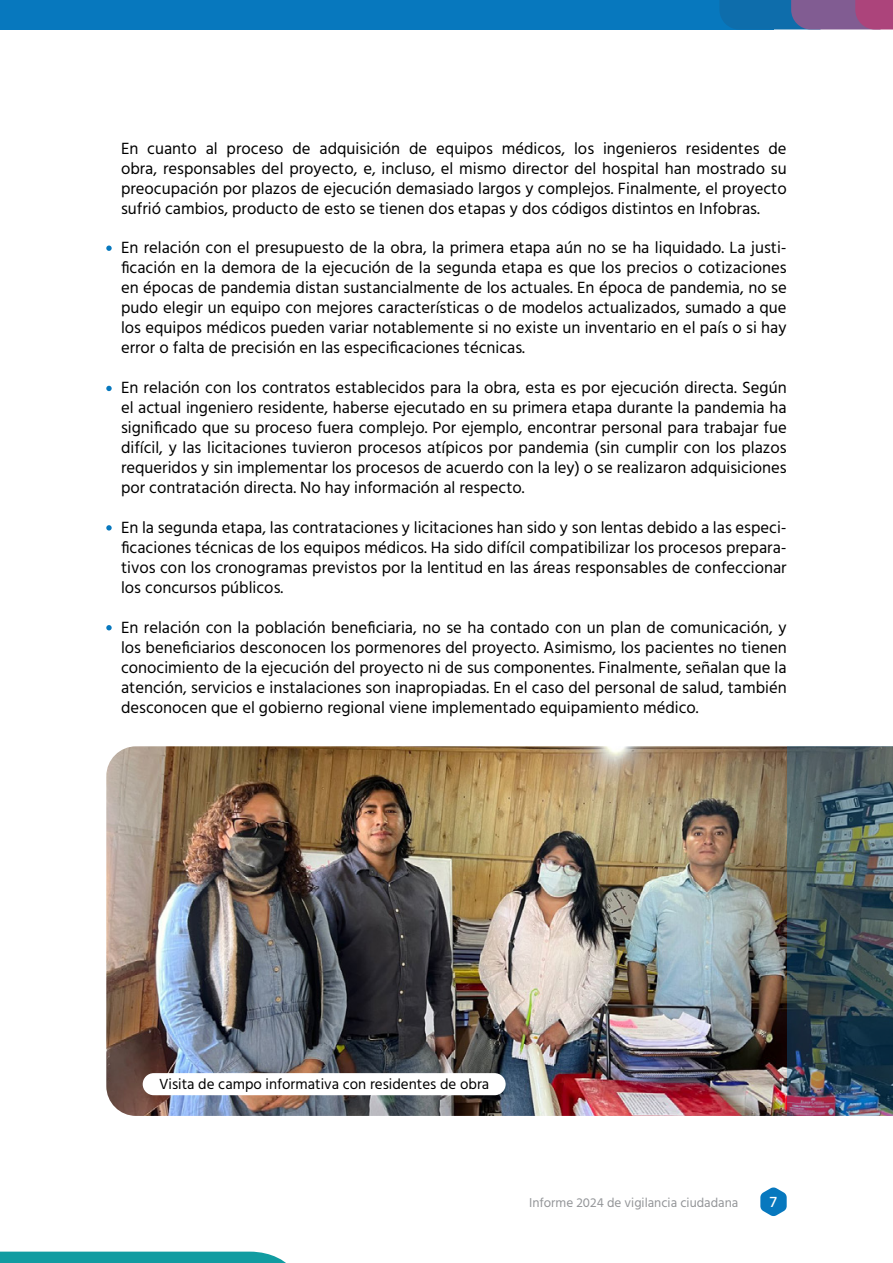
<style>
.page{position:relative;width:893px;height:1263px;background:#fff}
.page>*{position:absolute;margin:0;border:0;box-sizing:border-box;transform-origin:0 0}
.t1{font:16.65px/20px "Hind";color:#000;text-align:justify}
.t2{font:500 15.45px "Hind";color:#fff}
.t3{font:15px "Hind";color:#000}
.t4{font:13.2px "Hind";color:#939598}
</style>
<div class="page">
<svg style="left:760px;top:1187px;width:27px;height:29px"></svg>
<div style="left:0;top:0;width:773px;height:29px;background:#0778be"></div>
<svg style="left:720px;top:0;width:173px;height:29px;background:#585e98"></svg>
<svg style="left:0;top:1251px;width:286px;height:12px;background:#26a4a9"></svg>
<svg style="left:106px;top:245px;width:6px;height:6px"></svg>
<svg style="left:106px;top:525px;width:6px;height:5px"></svg>
<svg style="left:106px;top:386px;width:6px;height:5px"></svg>
<svg style="left:106px;top:625px;width:6px;height:5px"></svg>
<img style="left:106px;top:746px;width:787px;height:370px">
<div style="left:143px;top:1073px;width:363px;height:22px;background:#fff;border-radius:11px"></div>
<img style="left:787px;top:746px;width:105px;height:370px">
<p class="t1" style="left:121px;top:139px;width:667px">En cuanto al proceso de adquisición de equipos médicos, los ingenieros residentes de obra, responsables del proyecto, e, incluso, el mismo director del hospital han mostrado su preocupación por plazos de ejecución demasiado largos y complejos. Finalmente, el proyecto sufrió cambios, producto de esto se tienen dos etapas y dos códigos distintos en Infobras.</p>
<p class="t1" style="left:121px;top:239px;width:667px">En relación con el presupuesto de la obra, la primera etapa aún no se ha liquidado. La justi&shy;ficación en la demora de la ejecución de la segunda etapa es que los precios o cotizaciones en épocas de pandemia distan sustancialmente de los actuales. En época de pandemia, no se pudo elegir un equipo con mejores características o de modelos actualizados, sumado a que los equipos médicos pueden variar notablemente si no existe un inventario en el país o si hay error o falta de precisión en las especificaciones técnicas.</p>
<p class="t1" style="left:121px;top:379px;width:667px">En relación con los contratos establecidos para la obra, esta es por ejecución directa. Según el actual ingeniero residente, haberse ejecutado en su primera etapa durante la pandemia ha significado que su proceso fuera complejo. Por ejemplo, encontrar personal para trabajar fue difícil, y las licitaciones tuvieron procesos atípicos por pandemia (sin cumplir con los plazos requeridos y sin implementar los procesos de acuerdo con la ley) o se realizaron adquisiciones por contratación directa. No hay información al respecto.</p>
<p class="t1" style="left:121px;top:519px;width:667px">En la segunda etapa, las contrataciones y licitaciones han sido y son lentas debido a las especi&shy;ficaciones técnicas de los equipos médicos. Ha sido difícil compatibilizar los procesos prepara&shy;tivos con los cronogramas previstos por la lentitud en las áreas responsables de confeccionar los concursos públicos.</p>
<p class="t1" style="left:121px;top:618px;width:667px">En relación con la población beneficiaria, no se ha contado con un plan de comunicación, y los beneficiarios desconocen los pormenores del proyecto. Asimismo, los pacientes no tienen conocimiento de la ejecución del proyecto ni de sus componentes. Finalmente, señalan que la atención, servicios e instalaciones son inapropiadas. En el caso del personal de salud, también desconocen que el gobierno regional viene implementado equipamiento médico.</p>
<p class="t3" style="left:159px;top:1074px;width:332px">Visita de campo informativa con residentes de obra</p>
<p class="t4" style="left:529px;top:1193px;width:211px">Informe 2024 de vigilancia ciudadana</p>
<p class="t2" style="left:770px;top:1191px;width:9px">7</p>
</div>
